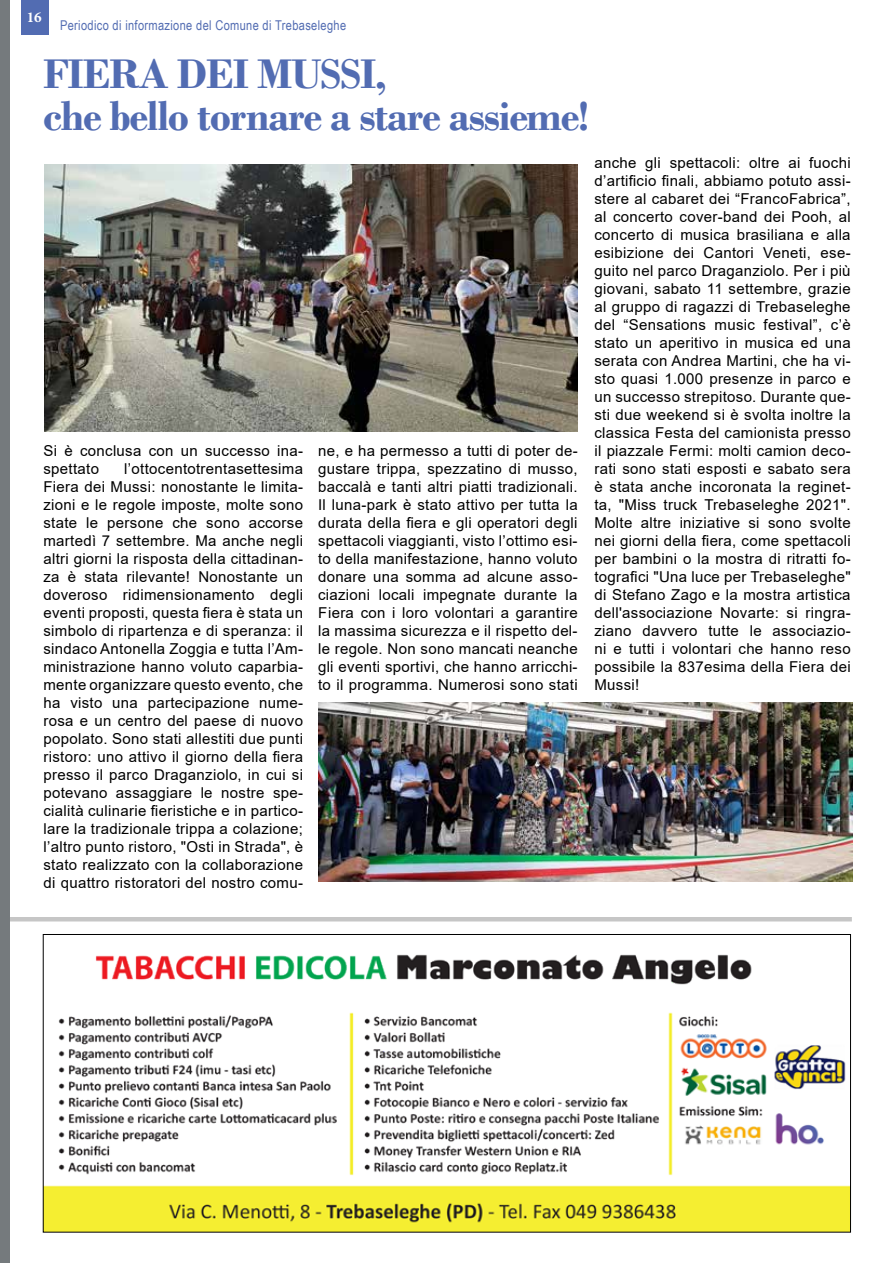
<style>
.page{position:relative;width:893px;height:1263px;background:#fff}
.page>*{position:absolute;margin:0;border:0;box-sizing:border-box;transform-origin:0 0}
.t1{font:700 43.5px/42px "Bodoni";letter-spacing:-.03em;color:#526cb2}
.t2{font:15px/18px "Arial";letter-spacing:.02em;color:#000;text-align:justify}
.t3{font:700 15px "Minion Pro";color:#fff}
.t4{font:13.5px "Arial Narrow";letter-spacing:.025em;color:#526cb2}
</style>
<div class="page">
<div style="left:21px;top:0;width:27px;height:35px;background:#526cb2"></div>
<hr style="left:0;top:917px;width:852px;height:4px;background:#c6c6c6">
<div style="left:0;top:0;width:9px;height:1263px;background:#757a7d"></div>
<img style="left:45px;top:954px;width:804px;height:276px">
<img style="left:44px;top:165px;width:534px;height:266px">
<img style="left:318px;top:702px;width:535px;height:179px">
<p class="t3" style="left:27px;top:6px;width:16px">16</p>
<p class="t4" style="left:60px;top:16px;width:288px">Periodico di informazione del Comune di Trebaseleghe</p>
<h1 class="t1" style="left:43px;top:53px;width:548px">FIERA DEI MUSSI,<br>che bello tornare a stare assieme!</h1>
<p class="t2" style="left:43px;top:442px;width:261px">Si è conclusa con un successo ina&shy;spettato</p>
<p class="t2" style="left:43px;top:460px;width:261px;text-indent:81px">l’ottocentotrentasettesima Fiera dei Mussi: nonostante le limita&shy;zioni e le regole imposte, molte sono state le persone che sono accorse martedì 7 settembre. Ma anche negli altri giorni la risposta della cittadinan&shy;za è stata rilevante! Nonostante un doveroso ridimensionamento degli eventi proposti, questa fiera è stata un simbolo di ripartenza e di speranza: il sindaco Antonella Zoggia e tutta l’Am&shy;ministrazione hanno voluto caparbia&shy;mente organizzare questo evento, che ha visto una partecipazione nume&shy;rosa e un centro del paese di nuovo popolato. Sono stati allestiti due punti ristoro: uno attivo il giorno della fiera presso il parco Draganziolo, in cui si potevano assaggiare le nostre spe&shy;cialità culinarie fieristiche e in partico&shy;lare la tradizionale trippa a colazione; l’altro punto ristoro, "Osti in Strada", è stato realizzato con la collaborazione di quattro ristoratori del nostro comu-</p>
<p class="t2" style="left:318px;top:442px;width:261px">ne, e ha permesso a tutti di poter de&shy;gustare trippa, spezzatino di musso, baccalà e tanti altri piatti tradizionali.<br>Il luna-park è stato attivo per tutta la durata della fiera e gli operatori degli spettacoli viaggianti, visto l’ottimo esi&shy;to della manifestazione, hanno voluto donare una somma ad alcune asso&shy;ciazioni locali impegnate durante la Fiera con i loro volontari a garantire la massima sicurezza e il rispetto del&shy;le regole. Non sono mancati neanche gli eventi sportivi, che hanno arricchi&shy;to il programma. Numerosi sono stati</p>
<p class="t2" style="left:594px;top:154px;width:258px">anche gli spettacoli: oltre ai fuochi d’artificio finali, abbiamo potuto assi&shy;stere al cabaret dei “FrancoFabrica”, al concerto cover-band dei Pooh, al concerto di musica brasiliana e alla esibizione dei Cantori Veneti, ese&shy;guito nel parco Draganziolo. Per i più giovani, sabato 11 settembre, grazie al gruppo di ragazzi di Trebaseleghe del “Sensations music festival”, c’è stato un aperitivo in musica ed una serata con Andrea Martini, che ha vi&shy;sto quasi 1.000 presenze in parco e un successo strepitoso. Durante que&shy;sti due weekend si è svolta inoltre la classica Festa del camionista presso il piazzale Fermi: molti camion deco&shy;rati sono stati esposti e sabato sera è stata anche incoronata la reginet&shy;ta, "Miss truck Trebaseleghe 2021".<br>Molte altre iniziative si sono svolte nei giorni della fiera, come spettacoli per bambini o la mostra di ritratti fo&shy;tografici "Una luce per Trebaseleghe" di Stefano Zago e la mostra artistica dell'associazione Novarte: si ringra&shy;ziano davvero tutte le associazio&shy;ni e tutti i volontari che hanno reso possibile la 837esima della Fiera dei Mussi!</p>
</div>
